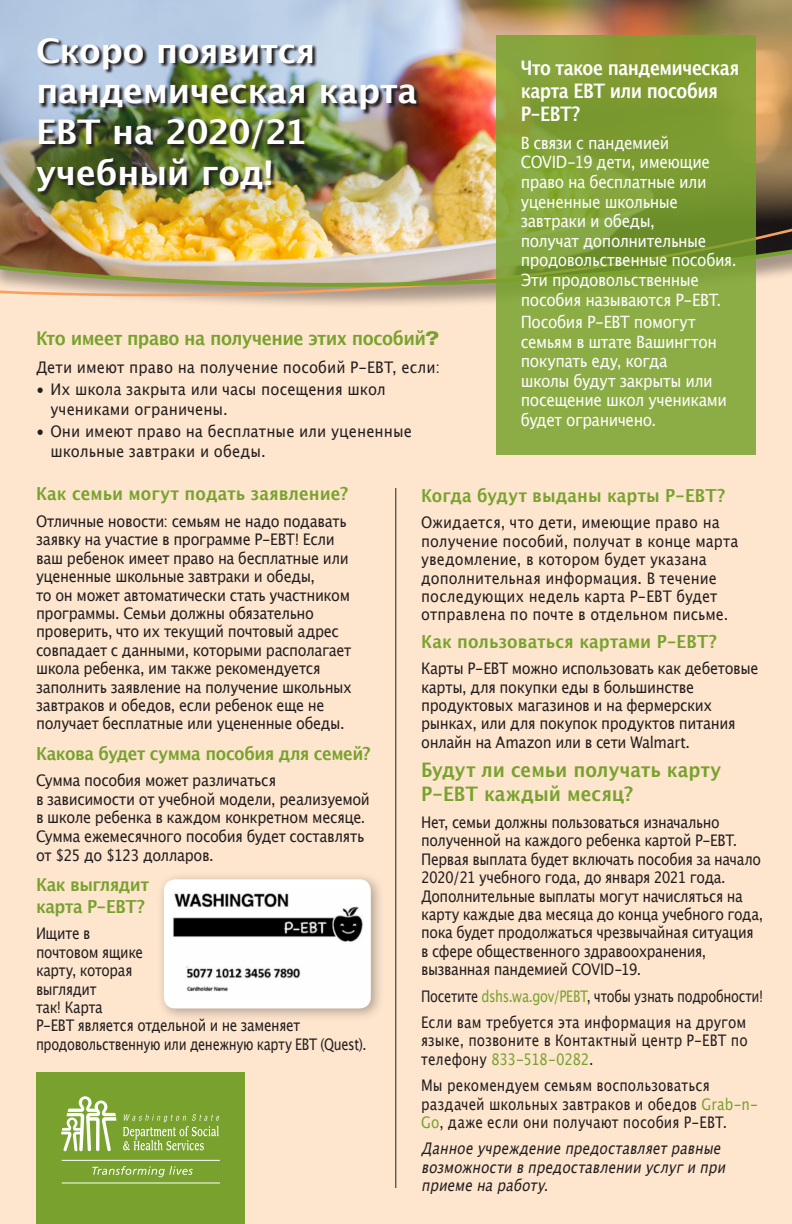
<style>
.page{position:relative;width:792px;height:1224px;background:#fff}
.page>*{position:absolute;margin:0;border:0;box-sizing:border-box;transform-origin:0 0}
.Headline{font:700 34px/40.8px "Lucida Grande";letter-spacing:-.01em;color:#fff}
.Headline-2{font:700 20px/23.2px "Lucida Grande";letter-spacing:-.03em;color:#fff;scale:.85 1}
.Headline-3{font:700 20px/24.2px "Lucida Grande";color:#78a22d;scale:.91 1}
.Headline-4{font:700 19px "Lucida Grande";letter-spacing:-.025em;color:#78a22d;scale:.91 1}
.Headline-5{font:700 18px "Lucida Grande";color:#78a22d;scale:.91 1}
.Headline-6{font:700 18px "Lucida Grande";letter-spacing:-.025em;color:#78a22d;scale:.91 1}
.Headline-7{font:700 18px/22.2px "Lucida Grande";letter-spacing:-.03em;color:#78a22d;scale:.91 1}
.Headline-8{font:17px/19.6px "Lucida Grande";letter-spacing:-.025em;color:#fff;scale:.9 1}
.Headline-9{font:16px/18.4px "Lucida Grande";letter-spacing:-.02em;color:#231f20;scale:.9 1}
.Headline-10{font:16px/18.4px "Lucida Grande";letter-spacing:-.02em;color:#231f20;scale:.87 1}
.Headline-11{font:16px/18.4px "Lucida Grande";letter-spacing:-.02em;color:#231f20;scale:.85 1}
.Headline-12{font:16px/18.4px "Lucida Grande";letter-spacing:.005em;color:#231f20;scale:.9 1}
.Headline-13{font:16px/19.6px "Lucida Grande";letter-spacing:.005em;color:#231f20;scale:.92 1}
.Headline-14{font:16px/18.4px "Lucida Grande";letter-spacing:.005em;color:#231f20;scale:.85 1}
.Headline-15{font:italic 16px/18.4px "Lucida Grande";color:#231f20;scale:.85 1}
.Headline-16{font:16px "Lucida Grande";letter-spacing:-.02em;color:#231f20;scale:.8 1}
.Headline-17{font:16px "Lucida Grande";letter-spacing:.01em;color:#231f20;scale:.92 1}
.s1{font-family:"Helvetica Neue LT Std";font-weight:800;font-stretch:expanded}
.s2{color:#78a22d}
</style>
<div class="page">
<div style="left:0;top:208px;width:792px;height:1016px;background:#fee5ce"></div>
<img style="left:438px;top:0;width:354px;height:223px">
<img style="left:0;top:223px;width:792px;height:22px">
<svg style="left:0;top:245px;width:792px;height:74px"></svg>
<svg style="left:496px;top:35px;width:259px;height:420px;background:#83a33b"></svg>
<div style="left:36px;top:1072px;width:208px;height:152px;background:#78a22d"></div>
<svg style="left:123px;top:1114px;width:96px;height:36px"></svg>
<svg style="left:61px;top:1096px;width:56px;height:55px"></svg>
<hr style="left:62px;top:1160px;width:158px;height:1px;background:#fff">
<hr style="left:62px;top:1183px;width:158px;height:1px;background:#fff">
<svg style="left:92px;top:1166px;width:101px;height:11px"></svg>
<hr style="left:395px;top:488px;width:1px;height:700px;background:#231f20">
<div style="left:156px;top:871px;width:229px;height:151px;background:#231f20;opacity:.35"></div>
<div style="left:164px;top:879px;width:207px;height:129px;background:#fff;border-radius:11px"></div>
<img style="left:173px;top:893px;width:190px;height:99px">
<img style="left:0;top:0;width:438px;height:233px">
<img style="left:37px;top:38px;width:385px;height:159px">
<p class="Headline" style="left:36px;top:30px;width:383px">Скоро появится пандемическая карта<br>EBT на 2020/21 учебный год!</p>
<p class="Headline-2" style="left:521px;top:56px;width:259px">Что такое пандемическая карта EBT или пособия<br>P-EBT?</p>
<p class="Headline-8" style="left:521px;top:133px;width:241px">В связи с пандемией<br>COVID-19 дети, имеющие право на бесплатные или уцененные школьные завтраки и обеды,<br>получат дополнительные продовольственные пособия.<br>Эти продовольственные пособия называются P-EBT.</p>
<p class="Headline-8" style="left:521px;top:312px;width:231px">Пособия P-EBT помогут семьям в штате Вашингтон покупать еду, когда<br>школы будут закрыты или посещение школ учениками будет ограничено.</p>
<p class="Headline-4" style="left:36px;top:323px;width:445px">Кто имеет право на получение этих пособий<span class="s1">?</span></p>
<p class="Headline-17" style="left:36px;top:358px;width:441px">Дети имеют право на получение пособий P-EBT, если:</p>
<p class="Headline-13" style="left:50px;top:380px;width:366px;text-indent:-14px">• Их школа закрыта или часы посещения школ учениками ограничены.</p>
<p class="Headline-13" style="left:50px;top:422px;width:394px;text-indent:-14px">• Они имеют право на бесплатные или уцененные школьные завтраки и обеды.</p>
<p class="Headline-5" style="left:36px;top:479px;width:345px">Как семьи могут подать заявление?</p>
<p class="Headline-9" style="left:36px;top:512px;width:353px">Отличные новости: семьям не надо подавать заявку на участие в программе P-EBT! Если ваш ребенок имеет право на бесплатные или уцененные школьные завтраки и обеды,<br>то он может автоматически стать участником программы. Семьи должны обязательно проверить, что их текущий почтовый адрес совпадает с данными, которыми располагает школа ребенка, им также рекомендуется заполнить заявление на получение школьных завтраков и обедов, если ребенок еще не получает бесплатные или уцененные обеды.</p>
<p class="Headline-6" style="left:36px;top:739px;width:369px">Какова будет сумма пособия для семей?</p>
<p class="Headline-9" style="left:36px;top:771px;width:373px">Сумма пособия может различаться<br>в зависимости от учебной модели, реализуемой в школе ребенка в каждом конкретном месяце.<br>Сумма ежемесячного пособия будет составлять от $25 до $123 долларов.</p>
<p class="Headline-7" style="left:36px;top:873px;width:126px">Как выглядит карта P-EBT?</p>
<p class="Headline-11" style="left:36px;top:925px;width:390px">Ищите в<br>почтовом ящике<br>карту, которая<br>выглядит<br>так! Карта<br>P-EBT является отдельной и не заменяет продовольственную или денежную карту EBT (Quest).</p>
<p class="Headline-5" style="left:421px;top:481px;width:336px">Когда будут выданы карты P-EBT?</p>
<p class="Headline-12" style="left:421px;top:514px;width:354px">Ожидается, что дети, имеющие право на получение пособий, получат в конце марта уведомление, в котором будет указана дополнительная информация. В течение последующих недель карта P-EBT будет отправлена по почте в отдельном письме.</p>
<p class="Headline-5" style="left:421px;top:627px;width:327px">Как пользоваться картами P-EBT?</p>
<p class="Headline-9" style="left:421px;top:660px;width:376px">Карты P-EBT можно использовать как дебетовые карты, для покупки еды в большинстве продуктовых магазинов и на фермерских рынках, или для покупок продуктов питания онлайн на Amazon или в сети Walmart.</p>
<p class="Headline-3" style="left:421px;top:758px;width:331px">Будут ли семьи получать карту<br>P-EBT каждый месяц?</p>
<p class="Headline-10" style="left:421px;top:813px;width:395px">Нет, семьи должны пользоваться изначально полученной на каждого ребенка картой P-EBT.<br>Первая выплата будет включать пособия за начало 2020/21 учебного года, до января 2021 года.<br>Дополнительные выплаты могут начисляться на карту каждые два месяца до конца учебного года, пока будет продолжаться чрезвычайная ситуация в сфере общественного здравоохранения, вызванная пандемией COVID-19.</p>
<p class="Headline-16" style="left:421px;top:987px;width:429px">Посетите <span class="s2">dshs.wa.gov/PEBT</span>, чтобы узнать подробности!</p>
<p class="Headline-11" style="left:421px;top:1013px;width:386px;text-align:justify">Если вам требуется эта информация на другом языке, позвоните в Контактный центр P-EBT по телефону <span class="s2">833-518-0282</span>.</p>
<p class="Headline-14" style="left:421px;top:1076px;width:398px">Мы рекомендуем семьям воспользоваться раздачей школьных завтраков и обедов <span class="s2">Grab-n-<br>Go</span>, даже если они получают пособия P-EBT.</p>
<p class="Headline-15" style="left:421px;top:1140px;width:365px">Данноеучреждениепредоставляетравные возможностивпредоставленииуслугипри приеменаработу.</p>
</div>
